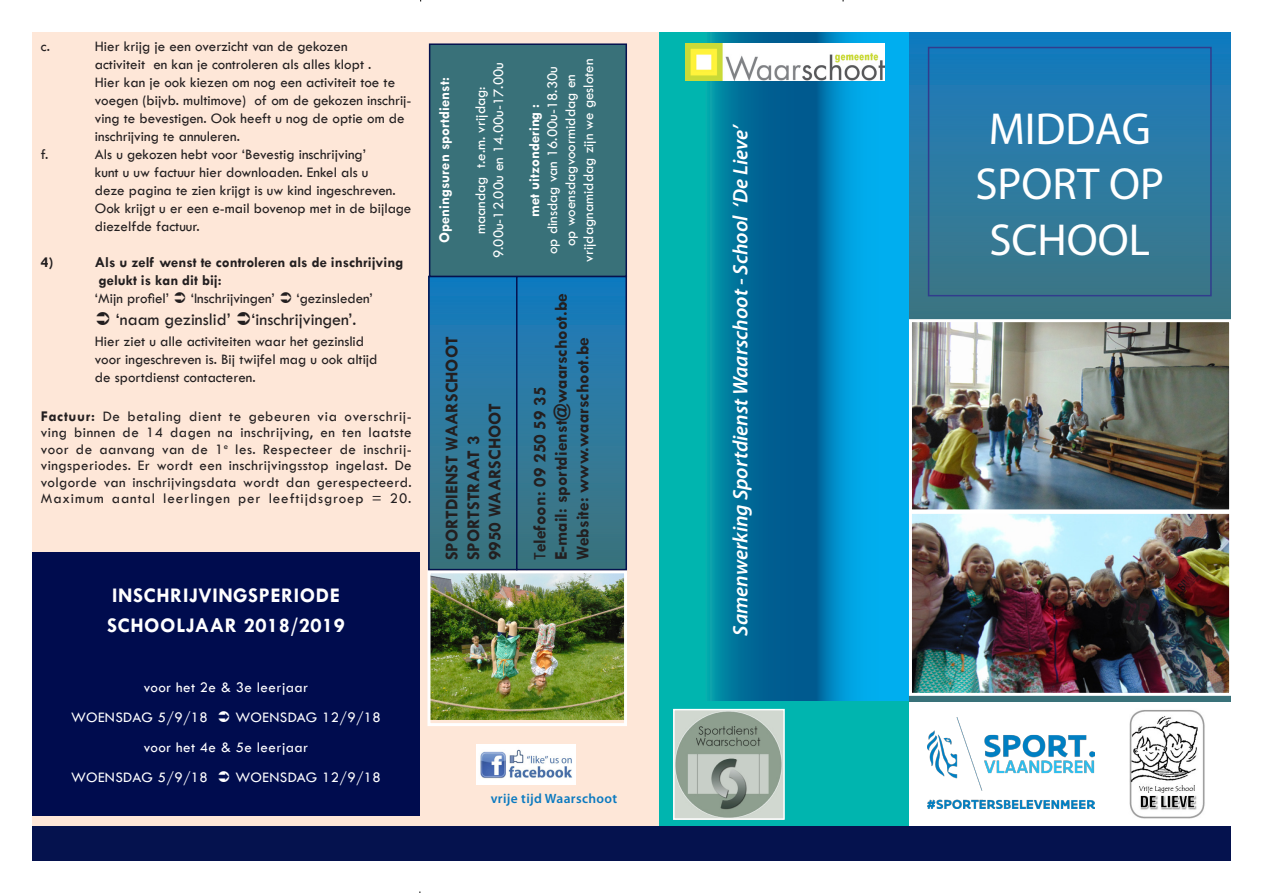
<style>
.page{position:relative;width:1263px;height:893px;background:#fff}
.page>*{position:absolute;margin:0;border:0;box-sizing:border-box;transform-origin:0 0}
.Subkop_titel{font:45px/55.5px "Myriad Pro";color:#fff;text-align:center}
.Slogan{font:italic 600 21px "Myriad Pro";color:#fff}
.Hoofdtekst{font:700 21px "Tw Cen";letter-spacing:.025em;color:#fff}
.t1{font:700 18px "Tw Cen";color:#231f20}
.t2{font:18px "Tw Cen";color:#231f20}
.Hoofdtekst-2{font:15px/18px "Tw Cen";color:#231f20}
.Hoofdtekst-3{font:15px/18px "Tw Cen";color:#fff;text-align:center}
.Hoofdtekst-4{font:15px "Tw Cen";letter-spacing:.025em;color:#fff}
.t3{font:700 15px/18px "Tw Cen";color:#231f20}
.t4{font:700 15px "Tw Cen";color:#fff}
.t5{font:600 13.5px "Myriad Pro";letter-spacing:.025em;color:#0b7ac0}
.s1{font-weight:400}
.s2{font-weight:700}
</style>
<div class="page">
<div style="left:708px;top:694px;width:522px;height:8px;background:#397179"></div>
<div style="left:909px;top:32px;width:321px;height:289px;background:linear-gradient(to bottom,#157cc0,#407682)"></div>
<svg style="left:659px;top:32px;width:250px;height:670px;background:#008cb5"></svg>
<div style="left:32px;top:32px;width:627px;height:821px;background:#fee7d8"></div>
<div style="left:659px;top:702px;width:250px;height:130px;background:#00b5af"></div>
<div style="left:32px;top:826px;width:1198px;height:35px;background:#05124e"></div>
<img style="left:676px;top:712px;width:106px;height:105px">
<div style="left:673px;top:709px;width:112px;height:111px;border:2px solid #fff"></div>
<img style="left:913px;top:323px;width:315px;height:369px">
<div style="left:909px;top:319px;width:323px;height:193px;border:3px solid #fff"></div>
<img style="left:431px;top:574px;width:192px;height:145px">
<div style="left:427px;top:570px;width:200px;height:156px;border:3px solid #fff"></div>
<img style="left:476px;top:744px;width:100px;height:40px">
<div style="left:909px;top:511px;width:323px;height:185px;border:3px solid #fff"></div>
<img style="left:928px;top:717px;width:166px;height:91px">
<img style="left:685px;top:43px;width:199px;height:38px">
<div style="left:928px;top:47px;width:284px;height:249px;border:2px solid #313c8d"></div>
<img style="left:1129px;top:710px;width:76px;height:108px">
<div style="left:429px;top:276px;width:88px;height:294px;background:linear-gradient(to bottom,#177dc1,#41757b)"></div>
<div style="left:428px;top:276px;width:89px;height:294px;border:2px solid #05124e"></div>
<div style="left:517px;top:276px;width:109px;height:294px;background:linear-gradient(to bottom,#177dc1,#41757b)"></div>
<div style="left:516px;top:276px;width:111px;height:294px;border:2px solid #05124e"></div>
<div style="left:430px;top:44px;width:196px;height:232px;background:#397179"></div>
<div style="left:429px;top:43px;width:198px;height:234px;border:2px solid #05124e"></div>
<div style="left:32px;top:553px;width:387px;height:263px;background:#000c4e"></div>
<p class="Hoofdtekst-2" style="left:41px;top:37px;width:11px">c.</p>
<p class="Hoofdtekst-2" style="left:95px;top:37px;width:318px">Hier krijg je een overzicht van de gekozen<br>activiteit en kan je controleren als alles klopt .<br>Hier kan je ook kiezen om nog een activiteit toe te voegen (bijvb. multimove) of om de gekozen inschrij&shy;ving te bevestigen. Ook heeft u nog de optie om de inschrijving te annuleren.</p>
<p class="Hoofdtekst-2" style="left:41px;top:145px;width:9px">f.</p>
<p class="Hoofdtekst-2" style="left:95px;top:145px;width:318px">Als u gekozen hebt voor ‘Bevestig inschrijving’<br>kunt u uw factuur hier downloaden. Enkel als u<br>deze pagina te zien krijgt is uw kind ingeschreven.<br>Ook krijgt u er een e-mail bovenop met in de bijlage diezelfde factuur.</p>
<p class="t3" style="left:41px;top:253px;width:14px">4)</p>
<p class="t3" style="left:95px;top:253px;width:310px">Als u zelf wenst te controleren als de inschrijving gelukt is kan dit bij:<br><span class="s1">‘Mijn profiel’</span></p>
<p class="Hoofdtekst-2" style="left:191px;top:289px;width:86px">‘Inschrijvingen’</p>
<p class="Hoofdtekst-2" style="left:296px;top:289px;width:78px">‘gezinsleden’</p>
<p class="t2" style="left:116px;top:308px;width:242px">‘naam gezinslid’ ‘inschrijvingen’.</p>
<p class="Hoofdtekst-2" style="left:95px;top:333px;width:284px">Hier ziet u alle activiteiten waar het gezinslid voor ingeschreven is. Bij twijfel mag u ook altijd de sportdienst contacteren.</p>
<p class="Hoofdtekst-2" style="left:41px;top:408px;width:372px;line-height:16.5px;text-align:justify"><span class="s2">Factuur:</span> De betaling dient te gebeuren via overschrij&shy;ving binnen de 14 dagen na inschrijving, en ten laatste voor de aanvang van de 1<sup>e</sup> les. Respecteer de inschrij&shy;vingsperiodes. Er wordt een inschrijvingsstop ingelast. De volgorde van inschrijvingsdata wordt dan gerespecteerd.<br>Maximum aantal leerlingen per leeftijdsgroep = 20.</p>
<p class="Hoofdtekst" style="left:112px;top:582px;width:229px">INSCHRIJVINGSPERIODE</p>
<p class="Hoofdtekst" style="left:107px;top:612px;width:239px">SCHOOLJAAR 2018/2019</p>
<p class="Hoofdtekst-4" style="left:144px;top:678px;width:166px">voor het 2e &amp; 3e leerjaar</p>
<p class="Hoofdtekst-4" style="left:71px;top:708px;width:138px">WOENSDAG 5/9/18</p>
<p class="Hoofdtekst-4" style="left:235px;top:708px;width:147px">WOENSDAG 12/9/18</p>
<p class="Hoofdtekst-4" style="left:144px;top:738px;width:166px">voor het 4e &amp; 5e leerjaar</p>
<p class="Hoofdtekst-4" style="left:71px;top:768px;width:138px">WOENSDAG 5/9/18</p>
<p class="Hoofdtekst-4" style="left:235px;top:768px;width:147px">WOENSDAG 12/9/18</p>
<p class="Hoofdtekst-3" style="left:489px;top:258px;width:197px;rotate:-90deg">9.00u-12.00u en 14.00u-17.00u</p>
<p class="t4" style="left:435px;top:243px;width:167px;rotate:-90deg">Openingsuren sportdienst:</p>
<p class="Hoofdtekst-3" style="left:471px;top:234px;width:149px;rotate:-90deg">maandag t.e.m. vrijdag:</p>
<p class="t1" style="left:441px;top:560px;width:225px;rotate:-90deg">SPORTDIENST WAARSCHOOT</p>
<p class="t1" style="left:462px;top:560px;width:126px;rotate:-90deg">SPORTSTRAAT 3</p>
<p class="t1" style="left:484px;top:560px;width:159px;rotate:-90deg">9950 WAARSCHOOT</p>
<p class="Hoofdtekst-3" style="left:543px;top:254px;width:190px;rotate:-90deg">op dinsdag van 16.00u-18.30u</p>
<p class="Hoofdtekst-3" style="left:561px;top:262px;width:204px;rotate:-90deg">op woensdagvoormiddag en vrijdagnamiddag zijn we gesloten</p>
<p class="t4" style="left:525px;top:217px;width:115px;rotate:-90deg">met uitzondering :</p>
<p class="t1" style="left:529px;top:560px;width:175px;rotate:-90deg"><span class="s1">T</span>elefoon: 09 250 59 35</p>
<p class="t1" style="left:550px;top:560px;width:269px;rotate:-90deg">E-mail: sportdienst@waarschoot.be</p>
<p class="t1" style="left:572px;top:560px;width:225px;rotate:-90deg">Website: www.waarschoot.be</p>
<p class="t5" style="left:491px;top:790px;width:128px">vrije tijd Waarschoot</p>
<p class="Slogan" style="left:727px;top:636px;width:513px;rotate:-90deg">Samenwerking Sportdienst Waarschoot - School ‘De Lieve’</p>
<p class="Subkop_titel" style="left:989px;top:100px;width:164px">MIDDAG</p>
<p class="Subkop_titel" style="left:975px;top:155px;width:190px">SPORT OP<br>SCHOOL</p>
</div>
